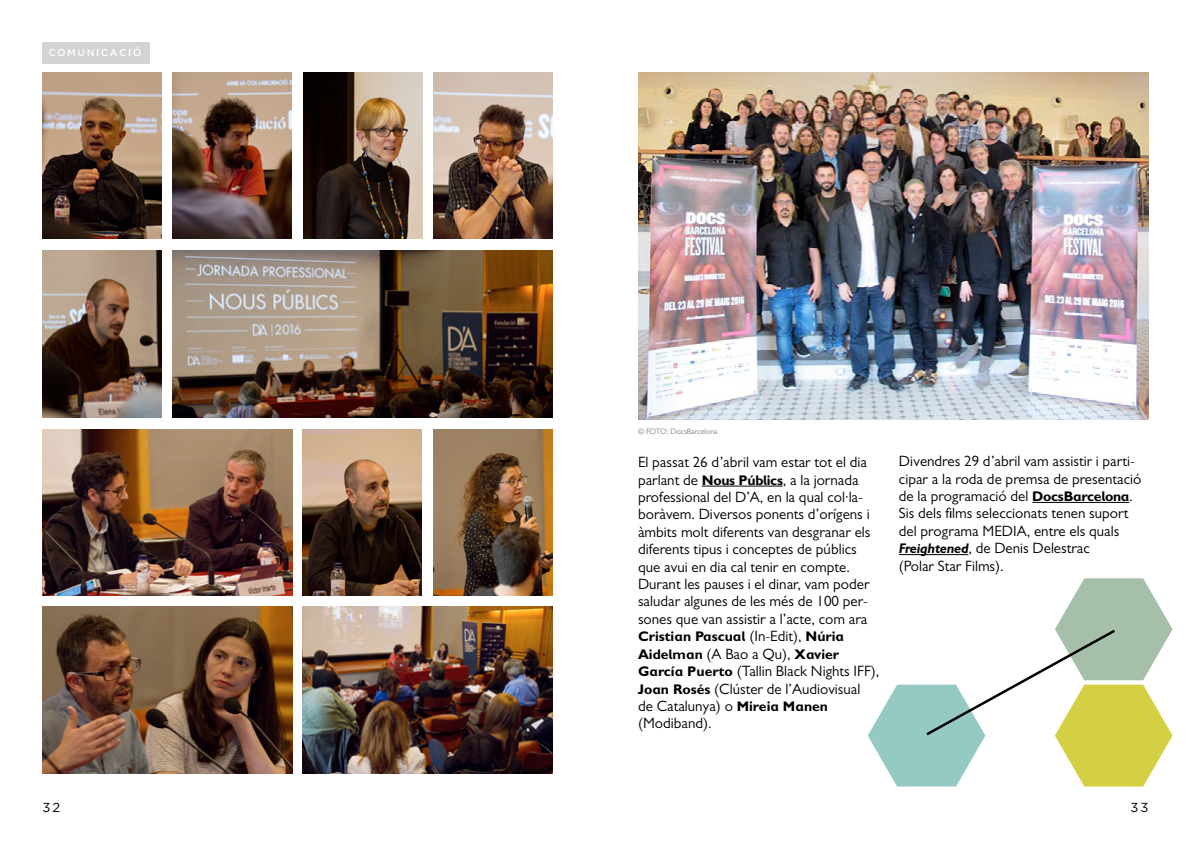
<style>
.page{position:relative;width:1191px;height:842px;background:#fff}
.page>*{position:absolute;margin:0;border:0;box-sizing:border-box;transform-origin:0 0}
.t1{font:15px/17.4px "Gill Sans";color:#000}
.t2{font:700 14px/17.4px "Gill Sans MT Schlbk";color:#000}
.t3{font:13px "Gotham HTF";color:#000}
.t4{font:500 10px "Gotham HTF";letter-spacing:.16em;color:#fff}
.t5{font:8px "Gill Sans";letter-spacing:-.01em;color:#808285}
.s1{font-family:"Gill Sans MT Schlbk";font-weight:700;font-size:14px}
.s2{font-family:"Gill Sans";font-weight:400;font-size:15px}
.s3{font-family:"Gill Sans MT Schlbk";font-weight:700;font-style:italic;font-size:14px}
</style>
<div class="page">
<hr style="left:1032px;top:502px;width:97px;height:1px;background:#000">
<hr style="left:899px;top:554px;width:69px;height:1px;background:#000">
<hr style="left:702px;top:486px;width:80px;height:1px;background:#000">
<img style="left:43px;top:607px;width:249px;height:167px">
<img style="left:433px;top:72px;width:120px;height:167px">
<img style="left:303px;top:72px;width:119px;height:167px">
<img style="left:43px;top:72px;width:119px;height:167px">
<img style="left:43px;top:251px;width:119px;height:166px">
<img style="left:173px;top:72px;width:119px;height:167px">
<img style="left:433px;top:429px;width:119px;height:167px">
<img style="left:303px;top:429px;width:119px;height:167px">
<img style="left:303px;top:607px;width:249px;height:166px">
<img style="left:173px;top:251px;width:380px;height:166px">
<img style="left:43px;top:429px;width:249px;height:167px">
<img style="left:638px;top:72px;width:510px;height:348px">
<div style="left:43px;top:43px;width:107px;height:21px;background:#d1d3d4"></div>
<svg style="left:867px;top:578px;width:305px;height:208px"></svg>
<p class="t4" style="left:48px;top:47px;width:37px">COMUNI</p>
<p class="t4" style="left:101px;top:47px;width:34px">CACIÓ</p>
<p class="t5" style="left:638px;top:426px;width:81px">© FOTO: DocsBarcelona</p>
<p class="t1" style="left:638px;top:453px;width:234px">El passat 26 d’abril vam estar tot el dia parlant de <span class="s1">Nous Públics</span>, a la jornada professional del D’A, en la qual col·la&shy;boràvem. Diversos ponents d’orígens i àmbits molt diferents van desgranar els diferents tipus i conceptes de públics que avui en dia cal tenir en compte.<br>Durant les pauses i el dinar, vam poder saludar algunes de les més de 100 per&shy;sones que van assistir a l’acte, com ara</p>
<p class="t2" style="left:638px;top:628px;width:208px">Cristian Pascual <span class="s2">(In-Edit),</span> Núria<br>Aidelman <span class="s2">(A Bao a Qu),</span> Xavier</p>
<p class="t1" style="left:638px;top:662px;width:243px"><span class="s1">García Puerto</span> (Tallin Black Nights IFF),<br><span class="s1">Joan Rosés</span> (Clúster de l’Audiovisual<br>de Catalunya) o <span class="s1">Mireia Manen </span>(Modiband).</p>
<p class="t1" style="left:899px;top:452px;width:244px">Divendres 29 d’abril vam assistir i parti&shy;cipar a la roda de premsa de presentació de la programació del <span class="s1">DocsBarcelona</span>.<br>Sis dels films seleccionats tenen suport del programa MEDIA, entre els quals <span class="s3">Freightened</span>, de Denis Delestrac<br>(Polar Star Films).</p>
<p class="t3" style="left:43px;top:800px;width:19px">32</p>
<p class="t3" style="left:1130px;top:800px;width:20px">33</p>
</div>
